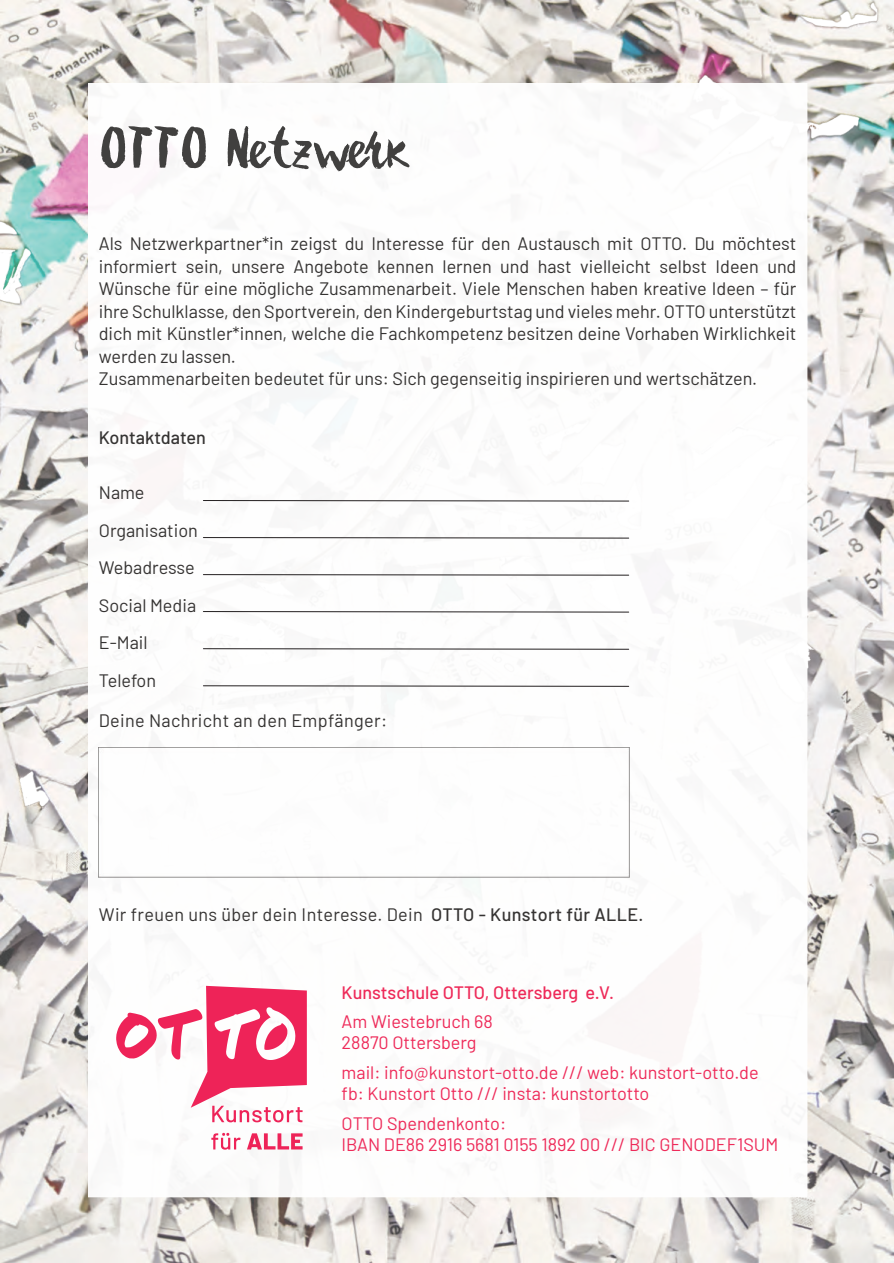
<style>
.page{position:relative;width:894px;height:1263px;background:#fff}
.page>*{position:absolute;margin:0;border:0;box-sizing:border-box;transform-origin:0 0}
.t1{font:63px "Besom";color:#41403f}
.t2{font:18px/22.5px "Barlow";color:#353332}
.t3{font:18px/21px "Barlow";color:#ee2a59}
.t4{font:18px "Barlow";letter-spacing:.02em;color:#353332}
.t5{font:500 18px "Barlow";color:#ee2a59}
.t6{font:500 18px "Barlow";color:#353332}
.s1{font-weight:500}
</style>
<div class="page">
<img style="left:0;top:0;width:893px;height:1263px">
<img style="left:88px;top:83px;width:719px;height:1114px">
<svg style="left:203px;top:500px;width:426px;height:2px"></svg>
<svg style="left:203px;top:648px;width:426px;height:2px"></svg>
<svg style="left:203px;top:685px;width:426px;height:2px"></svg>
<svg style="left:203px;top:611px;width:426px;height:2px"></svg>
<svg style="left:203px;top:574px;width:426px;height:2px"></svg>
<svg style="left:203px;top:537px;width:426px;height:2px"></svg>
<svg style="left:211px;top:1133px;width:29px;height:17px"></svg>
<svg style="left:247px;top:1133px;width:55px;height:16px"></svg>
<svg style="left:116px;top:986px;width:191px;height:136px"></svg>
<img style="left:98px;top:747px;width:531px;height:131px">
<h1 class="t1" style="left:99px;top:121px;width:310px">OTTO Netzwerk</h1>
<p class="t2" style="left:99px;top:232px;width:699px">Als Netzwerkpartner*in zeigst du Interesse für den Austausch mit OTTO. Du möchtest informiert sein, unsere Angebote kennen lernen und hast vielleicht selbst Ideen und Wünsche für eine mögliche Zusammenarbeit. Viele Menschen haben kreative Ideen – für ihre Schulklasse, den Sportverein, den Kindergeburtstag und vieles mehr. OTTO unterstützt dich mit Künstler*innen, welche die Fachkompetenz besitzen deine Vorhaben Wirklichkeit werden zu lassen.<br>Zusammenarbeiten bedeutet für uns: Sich gegenseitig inspirieren und wertschätzen.</p>
<p class="t6" style="left:99px;top:426px;width:108px">Kontaktdaten</p>
<p class="t2" style="left:99px;top:473px;width:101px;line-height:37.5px">Name<br>Organisation<br>Webadresse<br>Social Media<br>E-Mail<br>Telefon</p>
<p class="t4" style="left:99px;top:709px;width:290px">Deine Nachricht an den Empfänger:</p>
<p class="t4" style="left:99px;top:903px;width:546px">Wir freuen uns über dein Interesse. Dein <span class="s1">OTTO - Kunstort für ALLE.</span></p>
<p class="t5" style="left:341px;top:981px;width:274px">Kunstschule OTTO, Ottersberg e.V.</p>
<p class="t3" style="left:341px;top:1010px;width:153px">Am Wiestebruch 68<br>28870 Ottersberg</p>
<p class="t3" style="left:341px;top:1061px;width:418px">mail: info@kunstort-otto.de /// web: kunstort-otto.de fb: Kunstort Otto /// insta: kunstortotto</p>
<p class="t3" style="left:341px;top:1112px;width:438px">OTTO Spendenkonto:<br>IBAN DE86 2916 5681 0155 1892 00 /// BIC GENODEF1SUM</p>
</div>
